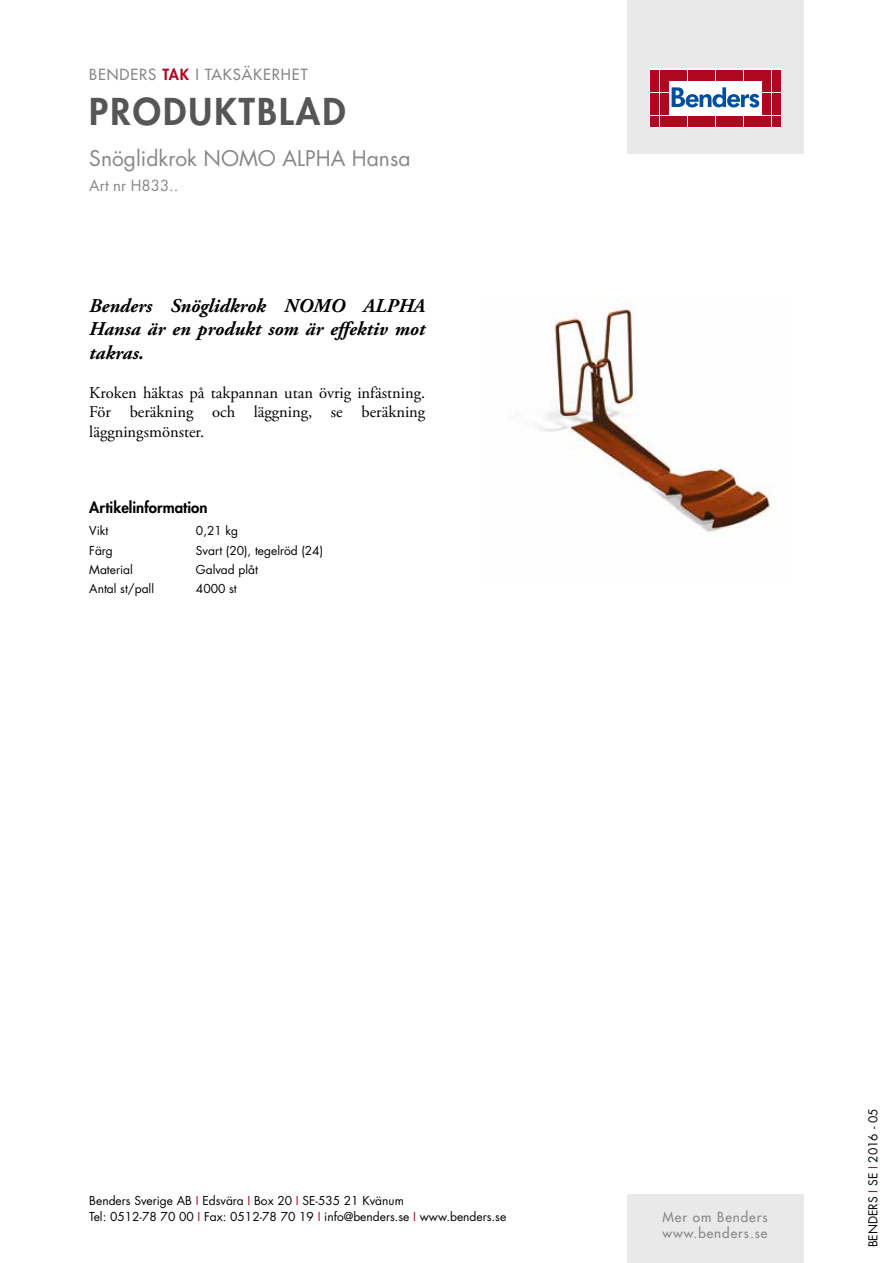
<style>
.page{position:relative;width:893px;height:1263px;background:#fff}
.page>*{position:absolute;margin:0;border:0;box-sizing:border-box;transform-origin:0 0}
.t1{font:800 36px "Futura Std";letter-spacing:.06em;color:#565655}
.t2{font:21px "Futura Std";color:#868786}
.t3{font:italic 700 19.5px/23.4px "Adobe Garamond Pro";color:#000;text-align:justify}
.t4{font:16.5px/19.5px "Adobe Garamond Pro";color:#000;text-align:justify}
.t5{font:500 15px "Futura Std";letter-spacing:.06em;color:#868786}
.t6{font:800 15px "Futura Std";color:#000}
.t7{font:15px "Futura Std";color:#868786}
.t8{font:500 13.5px/16.2px "Futura Std";letter-spacing:.07em;color:#868786}
.t9{font:12px/16.5px "Futura Std";color:#000}
.s1{font-weight:800;color:#ae071f}
.s2{color:#ae071f}
</style>
<div class="page">
<div style="left:627px;top:0;width:177px;height:153px;background:#e9e9e9"></div>
<svg style="left:649px;top:69px;width:132px;height:59px;background:#eac2c8"></svg>
<div style="left:651px;top:70px;width:8px;height:10px;background:#ae071f"></div>
<div style="left:660px;top:70px;width:8px;height:10px;background:#ae071f"></div>
<div style="left:651px;top:81px;width:8px;height:11px;background:#ae071f"></div>
<div style="left:660px;top:81px;width:8px;height:11px;background:#ae071f"></div>
<div style="left:651px;top:93px;width:8px;height:10px;background:#ae071f"></div>
<div style="left:660px;top:93px;width:8px;height:10px;background:#ae071f"></div>
<div style="left:651px;top:104px;width:8px;height:11px;background:#ae071f"></div>
<div style="left:660px;top:104px;width:8px;height:11px;background:#ae071f"></div>
<div style="left:651px;top:116px;width:8px;height:10px;background:#ae071f"></div>
<div style="left:660px;top:116px;width:8px;height:10px;background:#ae071f"></div>
<div style="left:669px;top:70px;width:8px;height:10px;background:#ae071f"></div>
<div style="left:679px;top:70px;width:8px;height:10px;background:#ae071f"></div>
<div style="left:688px;top:70px;width:8px;height:10px;background:#ae071f"></div>
<div style="left:697px;top:70px;width:9px;height:10px;background:#ae071f"></div>
<div style="left:707px;top:70px;width:8px;height:10px;background:#ae071f"></div>
<div style="left:716px;top:70px;width:8px;height:10px;background:#ae071f"></div>
<div style="left:725px;top:70px;width:9px;height:10px;background:#ae071f"></div>
<div style="left:735px;top:70px;width:8px;height:10px;background:#ae071f"></div>
<div style="left:744px;top:70px;width:8px;height:10px;background:#ae071f"></div>
<div style="left:753px;top:70px;width:9px;height:10px;background:#ae071f"></div>
<div style="left:669px;top:116px;width:8px;height:10px;background:#ae071f"></div>
<div style="left:679px;top:116px;width:8px;height:10px;background:#ae071f"></div>
<div style="left:688px;top:116px;width:8px;height:10px;background:#ae071f"></div>
<div style="left:697px;top:116px;width:9px;height:10px;background:#ae071f"></div>
<div style="left:707px;top:116px;width:8px;height:10px;background:#ae071f"></div>
<div style="left:716px;top:116px;width:8px;height:10px;background:#ae071f"></div>
<div style="left:725px;top:116px;width:9px;height:10px;background:#ae071f"></div>
<div style="left:735px;top:116px;width:8px;height:10px;background:#ae071f"></div>
<div style="left:744px;top:116px;width:8px;height:10px;background:#ae071f"></div>
<div style="left:753px;top:116px;width:9px;height:10px;background:#ae071f"></div>
<div style="left:763px;top:70px;width:8px;height:10px;background:#ae071f"></div>
<div style="left:772px;top:70px;width:8px;height:10px;background:#ae071f"></div>
<div style="left:763px;top:81px;width:8px;height:11px;background:#ae071f"></div>
<div style="left:772px;top:81px;width:8px;height:11px;background:#ae071f"></div>
<div style="left:763px;top:93px;width:8px;height:10px;background:#ae071f"></div>
<div style="left:772px;top:93px;width:8px;height:10px;background:#ae071f"></div>
<div style="left:763px;top:104px;width:8px;height:11px;background:#ae071f"></div>
<div style="left:772px;top:104px;width:8px;height:11px;background:#ae071f"></div>
<div style="left:763px;top:116px;width:8px;height:10px;background:#ae071f"></div>
<div style="left:772px;top:116px;width:8px;height:10px;background:#ae071f"></div>
<svg style="left:672px;top:87px;width:87px;height:21px;background:#8fb1d4"></svg>
<div style="left:627px;top:1195px;width:177px;height:68px;background:#e9e9e9"></div>
<img style="left:538px;top:302px;width:238px;height:235px">
<p class="t5" style="left:89px;top:65px;width:220px">BENDERS <span class="s1">TAK</span> I TAKSÄKERHET</p>
<h1 class="t1" style="left:89px;top:89px;width:258px">PRODUKTBLAD</h1>
<h2 class="t2" style="left:89px;top:145px;width:323px">Snöglidkrok NOMO ALPHA Hansa</h2>
<p class="t7" style="left:89px;top:176px;width:91px">Art nr H833..</p>
<h3 class="t3" style="left:89px;top:294px;width:337px">Benders Snöglidkrok NOMO ALPHA Hansa är en produkt som är effektiv mot takras.</h3>
<h3 class="t4" style="left:89px;top:383px;width:337px">Kroken häktas på takpannan utan övrig infästning.<br>För beräkning och läggning, se beräkning läggningsmönster.</h3>
<p class="t6" style="left:89px;top:498px;width:120px">Artikelinformation</p>
<p class="t9" style="left:89px;top:522px;width:21px">Vikt</p>
<p class="t9" style="left:196px;top:522px;width:44px">0,21 kg</p>
<p class="t9" style="left:89px;top:542px;width:25px">Färg</p>
<p class="t9" style="left:196px;top:542px;width:129px">Svart (20), tegelröd (24)</p>
<p class="t9" style="left:89px;top:561px;width:45px">Material</p>
<p class="t9" style="left:196px;top:561px;width:64px">Galvad plåt</p>
<p class="t9" style="left:89px;top:581px;width:66px">Antal st/pall</p>
<p class="t9" style="left:196px;top:581px;width:42px">4000 st</p>
<p class="t9" style="left:89px;top:1192px;width:418px">Benders Sverige AB <span class="s2">I</span> Edsvära <span class="s2">I</span> Box 20 <span class="s2">I</span> SE-535 21 Kvänum<br>Tel: 0512-78 70 00 <span class="s2">I</span> Fax: 0512-78 70 19 <span class="s2">I</span> info@benders.se <span class="s2">I</span> www.benders.se</p>
<p class="t8" style="left:662px;top:1209px;width:107px">Mer om Benders www.benders.se</p>
<p class="t9" style="left:865px;top:1247px;width:140px;rotate:-90deg">BENDERS <span class="s2">I</span> SE <span class="s2">I</span> 2016 - 05</p>
</div>
